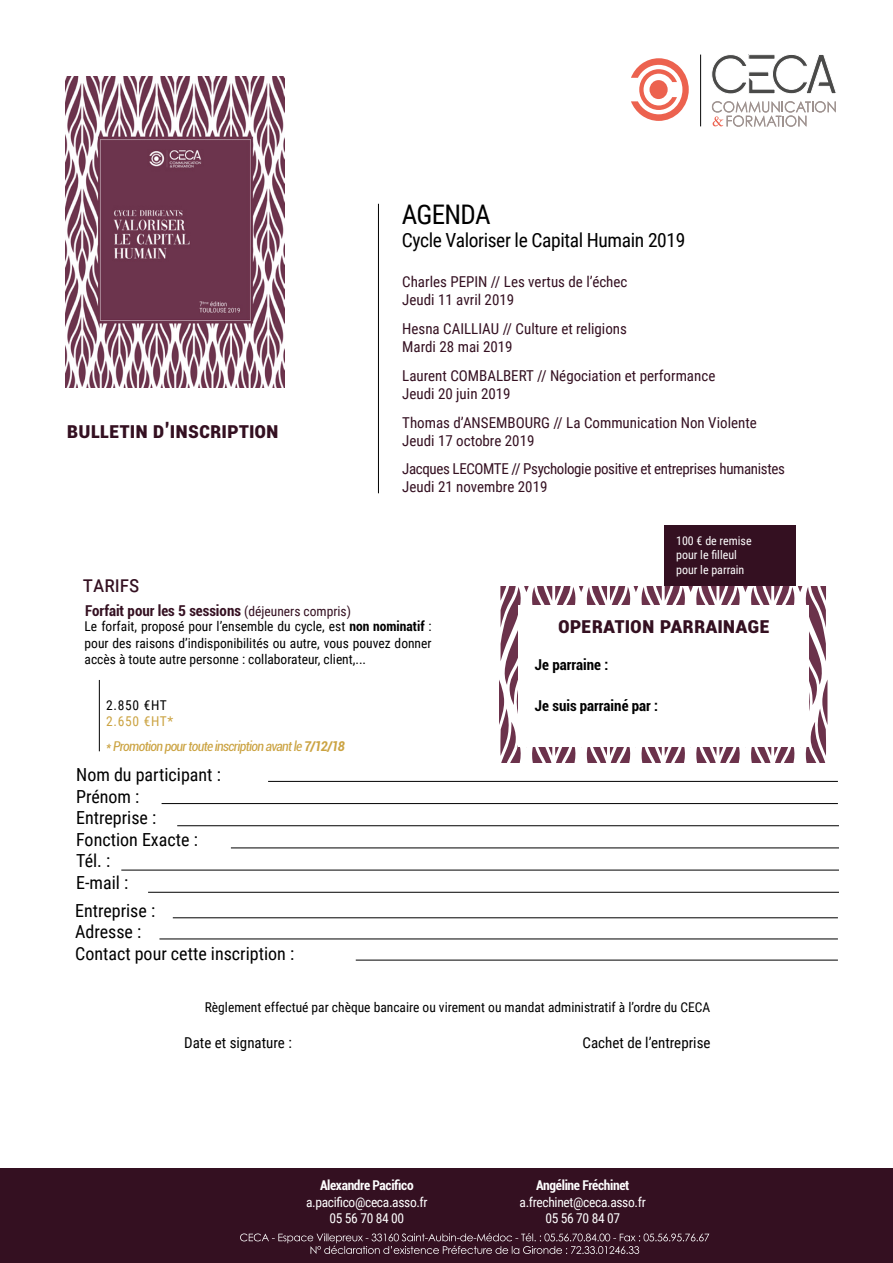
<style>
.page{position:relative;width:893px;height:1263px;background:#fff}
.page>*{position:absolute;margin:0;border:0;box-sizing:border-box;transform-origin:0 0}
.t1{font:27px "Roboto Condensed";letter-spacing:-.025em;color:#000}
.t2{font:700 condensed 22.5px "Roboto";color:#341021}
.t3{font:22.5px "Roboto Condensed";color:#341021}
.t4{font:19.5px "Roboto Condensed";letter-spacing:-.02em;color:#000}
.t5{font:18px/21.6px "Roboto Condensed";color:#000}
.t6{font:15px "Roboto Condensed";color:#341021}
.t7{font:15px "Roboto Condensed";letter-spacing:-.025em;color:#341021}
.t8{font:700 condensed 15px "Roboto";color:#341021}
.t9{font:15px "Roboto Condensed";color:#000}
.t10{font:700 condensed 15px "Roboto";color:#000}
.t11{font:13.5px/16.2px "Roboto Condensed";color:#000;text-align:justify}
.t12{font:13.5px "Roboto Condensed";letter-spacing:-.025em;color:#fff}
.t13{font:italic condensed 13.5px "Roboto";letter-spacing:-.05em;color:#cba342}
.t14{font:700 condensed 13.5px "Roboto";letter-spacing:-.025em;color:#fff}
.t15{font:13.5px "Roboto Condensed";color:#cba342}
.t16{font:12px "Roboto Condensed";color:#fff}
.s1{font-family:"Roboto";font-weight:700;font-stretch:condensed}
.s2{font-family:"Roboto Condensed";font-weight:400;font-stretch:normal;font-size:13.5px}
.s3{font-weight:700}
</style>
<div class="page">
<svg style="left:499px;top:586px;width:329px;height:177px"></svg>
<div style="left:664px;top:525px;width:131px;height:60px;background:#341021"></div>
<div style="left:0;top:1169px;width:893px;height:94px;background:#341021"></div>
<hr style="left:700px;top:55px;width:1px;height:71px;background:#000">
<svg style="left:711px;top:54px;width:125px;height:40px"></svg>
<svg style="left:631px;top:58px;width:58px;height:63px"></svg>
<svg style="left:712px;top:101px;width:124px;height:26px"></svg>
<hr style="left:268px;top:781px;width:570px;height:1px;background:#000">
<hr style="left:162px;top:803px;width:676px;height:1px;background:#000">
<hr style="left:177px;top:825px;width:662px;height:1px;background:#000">
<hr style="left:231px;top:847px;width:608px;height:1px;background:#000">
<hr style="left:121px;top:870px;width:718px;height:1px;background:#000">
<hr style="left:148px;top:892px;width:691px;height:1px;background:#000">
<hr style="left:173px;top:917px;width:665px;height:1px;background:#000">
<hr style="left:159px;top:938px;width:679px;height:1px;background:#000">
<svg style="left:240px;top:1233px;width:469px;height:21px"></svg>
<hr style="left:356px;top:960px;width:482px;height:1px;background:#000">
<hr style="left:99px;top:680px;width:1px;height:71px;background:#000">
<hr style="left:378px;top:204px;width:1px;height:289px;background:#000">
<img style="left:65px;top:76px;width:220px;height:312px">
<div style="left:518px;top:605px;width:291px;height:141px;background:#fff"></div>
<p class="t1" style="left:402px;top:195px;width:90px">AGENDA</p>
<p class="t2" style="left:67px;top:414px;width:213px">bulletin d’inscription</p>
<p class="t4" style="left:402px;top:226px;width:285px">Cycle Valoriser le Capital Humain 2019</p>
<p class="t6" style="left:402px;top:271px;width:227px">Charles PEPIN // Les vertus de l’échec</p>
<p class="t6" style="left:402px;top:289px;width:114px">Jeudi 11 avril 2019</p>
<p class="t6" style="left:402px;top:318px;width:226px">Hesna CAILLIAU // Culture et religions</p>
<p class="t6" style="left:402px;top:336px;width:112px">Mardi 28 mai 2019</p>
<p class="t6" style="left:402px;top:365px;width:315px">Laurent COMBALBERT // Négociation et performance</p>
<p class="t6" style="left:402px;top:383px;width:110px">Jeudi 20 juin 2019</p>
<p class="t6" style="left:402px;top:412px;width:356px">Thomas d’ANSEMBOURG // La Communication Non Violente</p>
<p class="t6" style="left:402px;top:430px;width:134px">Jeudi 17 octobre 2019</p>
<p class="t7" style="left:402px;top:458px;width:384px">Jacques LECOMTE // Psychologie positive et entreprises humanistes</p>
<p class="t6" style="left:402px;top:476px;width:147px">Jeudi 21 novembre 2019</p>
<p class="t16" style="left:676px;top:532px;width:77px">100 € de remise</p>
<p class="t16" style="left:676px;top:546px;width:62px">pour le filleul</p>
<p class="t16" style="left:676px;top:561px;width:70px">pour le parrain</p>
<p class="t3" style="left:83px;top:569px;width:58px">tarifs</p>
<p class="t11" style="left:85px;top:618px;width:349px">Le forfait, proposé pour l’ensemble du cycle, est <span class="s1">non nominatif</span> : pour des raisons d’indisponibilités ou autre, vous pouvez donner accès à toute autre personne : collaborateur, client,...</p>
<p class="t11" style="left:106px;top:697px;width:62px">2.850 €HT</p>
<p class="t15" style="left:106px;top:712px;width:69px">2.650 €HT*</p>
<p class="t8" style="left:85px;top:600px;width:268px">Forfait pour les 5 sessions <span class="s2">(déjeuners compris)</span></p>
<p class="t13" style="left:106px;top:737px;width:240px">* Promotion pour toute inscription avant le <span class="s3">7/12/18</span></p>
<p class="t2" style="left:558px;top:609px;width:12px">OPER</p>
<p class="t2" style="left:603px;top:609px;width:22px">ATION</p>
<p class="t2" style="left:660px;top:609px;width:109px">PARRAINAGE</p>
<p class="t10" style="left:535px;top:654px;width:75px">Je parraine :</p>
<p class="t10" style="left:535px;top:695px;width:125px">Je suis parrainé par :</p>
<p class="t5" style="left:76px;top:763px;width:146px">Nom du participant :</p>
<p class="t5" style="left:76px;top:785px;width:65px">Prénom :</p>
<p class="t5" style="left:76px;top:806px;width:82px">Entreprise :</p>
<p class="t5" style="left:76px;top:828px;width:123px">Fonction Exacte :</p>
<p class="t5" style="left:76px;top:850px;width:36px">Tél. :</p>
<p class="t5" style="left:76px;top:871px;width:54px">E-mail :</p>
<p class="t5" style="left:75px;top:899px;width:82px">Entreprise :<br>Adresse :</p>
<p class="t5" style="left:75px;top:942px;width:221px">Contact pour cette inscription :</p>
<p class="t11" style="left:205px;top:998px;width:507px">Règlement effectué par chèque bancaire ou virement ou mandat administratif à l’ordre du CECA</p>
<p class="t9" style="left:184px;top:1032px;width:109px">Date et signature :</p>
<p class="t9" style="left:583px;top:1032px;width:129px">Cachet de l’entreprise</p>
<p class="t14" style="left:320px;top:1176px;width:95px">Alexandre Pacifico</p>
<p class="t12" style="left:306px;top:1192px;width:123px">a.pacifico@ceca.asso.fr</p>
<p class="t12" style="left:330px;top:1208px;width:76px">05 56 70 84 00</p>
<p class="t14" style="left:536px;top:1176px;width:95px">Angéline Fréchinet</p>
<p class="t12" style="left:520px;top:1192px;width:128px">a.frechinet@ceca.asso.fr</p>
<p class="t12" style="left:545px;top:1208px;width:76px">05 56 70 84 07</p>
</div>
